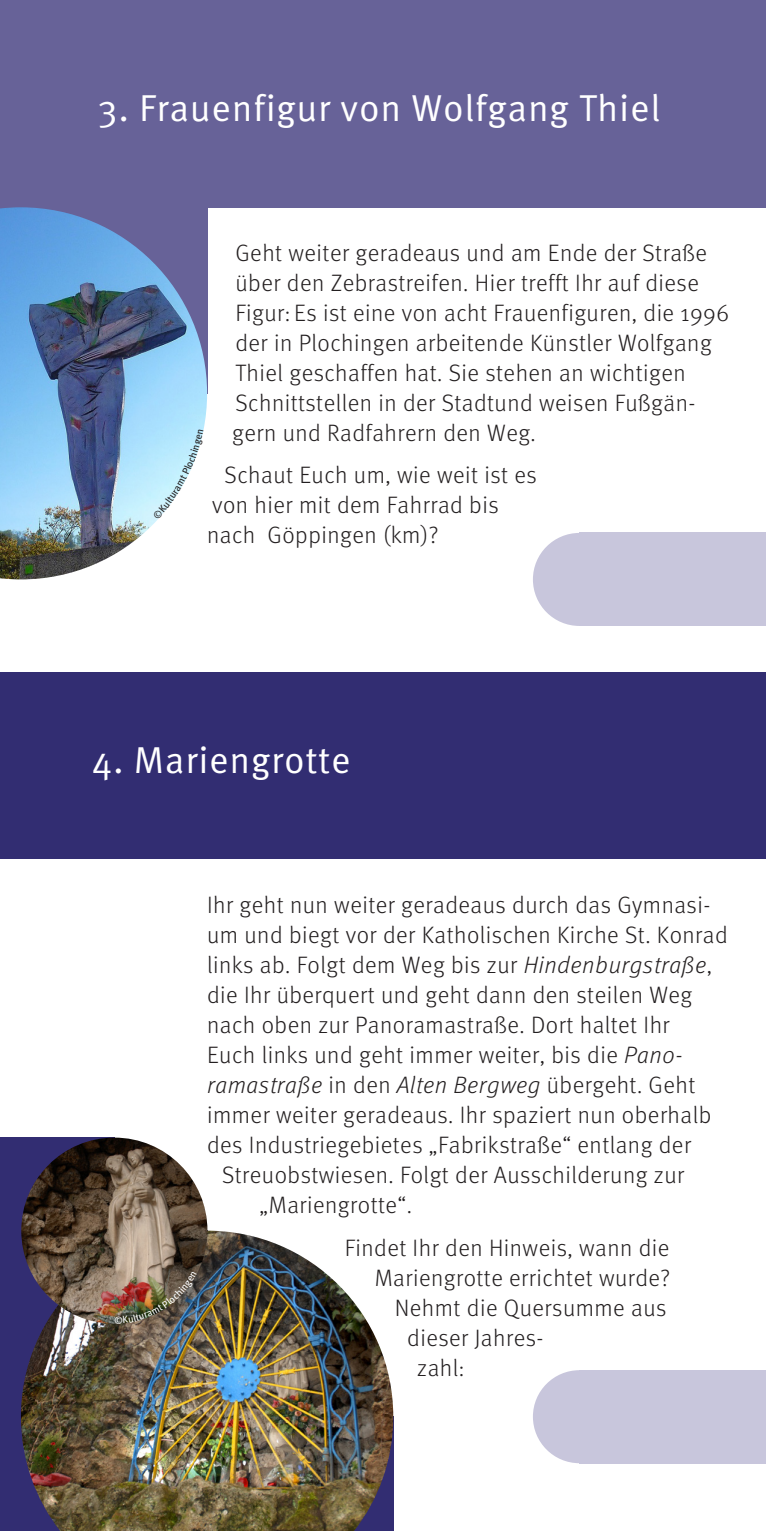
<style>
.page{position:relative;width:766px;height:1531px;background:#fff}
.page>*{position:absolute;margin:0;border:0;box-sizing:border-box;transform-origin:0 0}
.t1{font:37.5px "Meta Pro Norm";letter-spacing:.02em;color:#fff}
.t2{font:300 23.75px/30px "Meta Pro";letter-spacing:.02em;color:#231f20}
.t3{font:italic 300 23.75px "Meta Pro";letter-spacing:.02em;color:#231f20}
.s1{font-style:italic}
.s2{font-style:normal}
</style>
<div class="page">
<div style="left:0;top:1137px;width:114px;height:394px;background:#322d72"></div>
<img style="left:21px;top:1230px;width:372px;height:301px">
<div style="left:0;top:0;width:765px;height:207px;background:#676298"></div>
<img style="left:0;top:207px;width:207px;height:372px">
<div style="left:0;top:672px;width:765px;height:186px;background:#322d72"></div>
<div style="left:532px;top:533px;width:93px;height:93px;background:#c8c6dc;border-radius:50%"></div>
<div style="left:579px;top:533px;width:186px;height:93px;background:#c8c6dc"></div>
<div style="left:532px;top:1370px;width:93px;height:93px;background:#c8c6dc;border-radius:50%"></div>
<div style="left:579px;top:1370px;width:186px;height:93px;background:#c8c6dc"></div>
<img style="left:21px;top:1137px;width:186px;height:186px;border-radius:93px">
<svg style="left:153px;top:429px;width:50px;height:90px"></svg>
<img style="left:115px;top:1271px;width:82px;height:53px">
<p class="t1" style="left:98px;top:80px;width:564px">3. Frauenfigur von Wolfgang Thiel</p>
<p class="t2" style="left:232px;top:236px;width:498px">Geht weiter geradeaus und am Ende der Straße über den Zebrastreifen. Hier trefft Ihr auf diese Figur: Es ist eine von acht Frauenfiguren, die 1996 der in Plochingen arbeitende Künstler Wolfgang Thiel geschaffen hat. Sie stehen an wichtigen Schnittstellen in der Stadtund weisen Fußgän&shy;gern und Radfahrern den Weg.</p>
<p class="t2" style="left:207px;top:459px;width:331px;text-indent:18px">Schaut Euch um, wie weit ist es von hier mit dem Fahrrad bis nach Göppingen (km)?</p>
<p class="t1" style="left:92px;top:732px;width:260px">4. Mariengrotte</p>
<p class="t2" style="left:207px;top:888px;width:504px">Ihr geht nun weiter geradeaus durch das Gymnasi-</p>
<p class="t2" style="left:207px;top:918px;width:522px">um und biegt vor der Katholischen Kirche St. Konrad</p>
<p class="t2" style="left:207px;top:948px;width:506px">links ab. Folgt dem Weg bis zur <span class="s1">Hindenburgstraße</span>,</p>
<p class="t2" style="left:207px;top:978px;width:486px">die Ihr überquert und geht dann den steilen Weg</p>
<p class="t2" style="left:207px;top:1008px;width:464px">nach oben zur Panoramastraße. Dort haltet Ihr</p>
<p class="t2" style="left:207px;top:1038px;width:477px">Euch links und geht immer weiter, bis die <span class="s1">Pano-</span></p>
<p class="t3" style="left:207px;top:1067px;width:489px">ramastraße <span class="s2">in den</span> Alten Bergweg <span class="s2">übergeht. Geht</span></p>
<p class="t2" style="left:207px;top:1098px;width:505px">immer weiter geradeaus. Ihr spaziert nun oberhalb</p>
<p class="t2" style="left:207px;top:1128px;width:485px">des Industriegebietes „Fabrikstraße“ entlang der</p>
<p class="t2" style="left:222px;top:1158px;width:463px">Streuobstwiesen. Folgt der Ausschilderung zur</p>
<p class="t2" style="left:259px;top:1188px;width:154px">„Mariengrotte“.</p>
<p class="t2" style="left:344px;top:1231px;width:326px">Findet Ihr den Hinweis, wann die</p>
<p class="t2" style="left:374px;top:1261px;width:297px">Mariengrotte errichtet wurde?</p>
<p class="t2" style="left:394px;top:1291px;width:273px">Nehmt die Quersumme aus</p>
<p class="t2" style="left:407px;top:1321px;width:138px">dieser Jahres-</p>
<p class="t2" style="left:417px;top:1351px;width:49px">zahl:</p>
</div>
